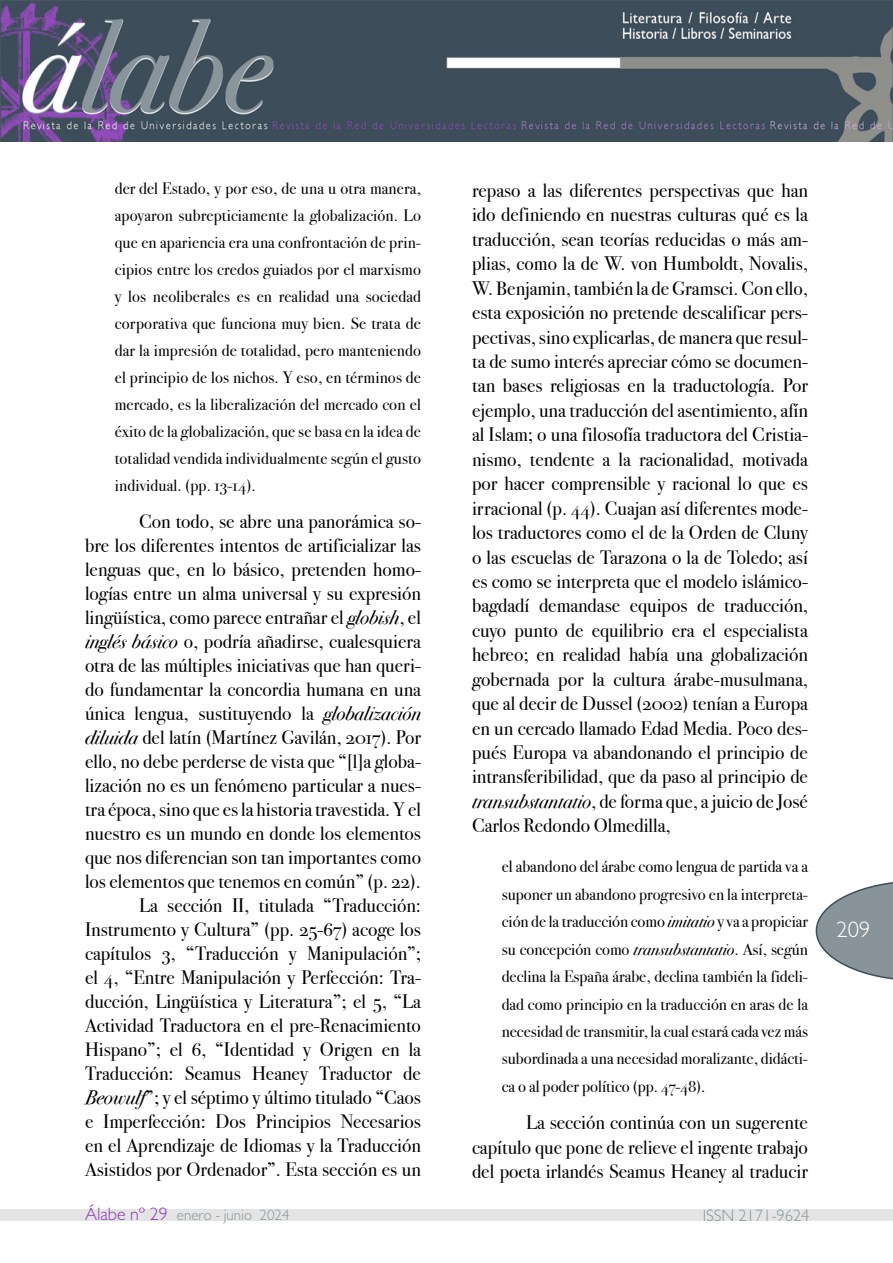
<style>
.page{position:relative;width:893px;height:1263px;background:#fff}
.page>*{position:absolute;margin:0;border:0;box-sizing:border-box;transform-origin:0 0}
.t1{font:300 22.5px "Gill Sans";color:#fff}
.t2{font:19.5px/24.5px "Bodoni Svty Two OSITCTT Book";color:#000;text-align:justify}
.t3{font:16.5px/27px "Bodoni Svty Two OSITCTT Book";letter-spacing:.005em;color:#000;text-align:justify}
.t4{font:300 16.5px "Gill Sans";color:#8b959c}
.t5{font:300 15px "Gill Sans";color:#8b959c}
.s1{font-family:"Bodoni Svty Two OSITCTT Book It"}
.s2{font-size:18px;color:#9038b7}
</style>
<div class="page">
<svg style="left:816px;top:882px;width:77px;height:98px"></svg>
<img style="left:0;top:0;width:893px;height:141px">
<div style="left:0;top:1210px;width:893px;height:11px;background:#e4e4e4"></div>
<p class="t3" style="left:115px;top:175px;width:308px">der del Estado, y por eso, de una u otra manera, apoyaron subrepticiamente la globalización. Lo que en apariencia era una confrontación de prin&shy;cipios entre los credos guiados por el marxismo y los neoliberales es en realidad una sociedad corporativa que funciona muy bien. Se trata de dar la impresión de totalidad, pero manteniendo el principio de los nichos. Y eso, en términos de mercado, es la liberalización del mercado con el éxito de la globalización, que se basa en la idea de totalidad vendida individualmente según el gusto individual. (pp. 13-14).</p>
<p class="t2" style="left:85px;top:509px;width:337px;line-height:24px;text-align:right">Con todo, se abre una panorámica so-<br>bre los diferentes intentos de artificializar las lenguas que, en lo básico, pretenden homo&shy;logías entre un alma universal y su expresión lingüística, como parece entrañar el <span class="s1">globish</span>, el <span class="s1">inglés básico</span> o, podría añadirse, cualesquiera otra de las múltiples iniciativas que han queri&shy;do fundamentar la concordia humana en una única lengua, sustituyendo la <span class="s1">globalización diluida</span> del latín (Martínez Gavilán, 2017). Por ello, no debe perderse de vista que “[l]a globa&shy;lización no es un fenómeno particular a nues&shy;tra época, sino que es la historia travestida. Y el nuestro es un mundo en donde los elementos que nos diferencian son tan importantes como los elementos que tenemos en común” (p. 22).<br>La sección II, titulada “Traducción:<br>Instrumento y Cultura” (pp. 25-67) acoge los capítulos 3, “Traducción y Manipulación”; el 4, “Entre Manipulación y Perfección: Tra&shy;ducción, Lingüística y Literatura”; el 5, “La Actividad Traductora en el pre-Renacimiento Hispano”; el 6, “Identidad y Origen en la Traducción: Seamus Heaney Traductor de <span class="s1">Beowulf</span>”; y el séptimo y último titulado “Caos e Imperfección: Dos Principios Necesarios en el Aprendizaje de Idiomas y la Traducción Asistidos por Ordenador”. Esta sección es un</p>
<p class="t2" style="left:472px;top:178px;width:337px">repaso a las diferentes perspectivas que han ido definiendo en nuestras culturas qué es la traducción, sean teorías reducidas o más am&shy;plias, como la de W. von Humboldt, Novalis, W. Benjamin, también la de Gramsci. Con ello, esta exposición no pretende descalificar pers&shy;pectivas, sino explicarlas, de manera que resul&shy;ta de sumo interés apreciar cómo se documen&shy;tan bases religiosas en la traductología. Por ejemplo, una traducción del asentimiento, afín al Islam; o una filosofía traductora del Cristia&shy;nismo, tendente a la racionalidad, motivada por hacer comprensible y racional lo que es irracional (p. 44). Cuajan así diferentes mode&shy;los traductores como el de la Orden de Cluny o las escuelas de Tarazona o la de Toledo; así es como se interpreta que el modelo islámico&shy;bagdadí demandase equipos de traducción, cuyo punto de equilibrio era el especialista hebreo; en realidad había una globalización gobernada por la cultura árabe-musulmana, que al decir de Dussel (2002) tenían a Europa en un cercado llamado Edad Media. Poco des&shy;pués Europa va abandonando el principio de intransferibilidad, que da paso al principio de <span class="s1">transubstantatio</span>, de forma que, a juicio de José Carlos Redondo Olmedilla,</p>
<p class="t3" style="left:502px;top:853px;width:308px;line-height:27.5px">el abandono del árabe como lengua de partida va a suponer un abandono progresivo en la interpreta&shy;ción de la traducción como <span class="s1">imitatio</span> y va a propiciar su concepción como <span class="s1">transubstantatio</span>. Así, según declina la España árabe, declina también la fideli&shy;dad como principio en la traducción en aras de la necesidad de transmitir, la cual estará cada vez más subordinada a una necesidad moralizante, didácti&shy;ca o al poder político (pp. 47-48).</p>
<p class="t2" style="left:472px;top:1110px;width:337px;text-indent:54px">La sección continúa con un sugerente capítulo que pone de relieve el ingente trabajo del poeta irlandés Seamus Heaney al traducir</p>
<p class="t5" style="left:85px;top:1206px;width:206px"><span class="s2">Álabe nº 29</span> enero - junio 2024</p>
<p class="t4" style="left:703px;top:1205px;width:108px">ISSN 2171-9624</p>
<p class="t1" style="left:837px;top:916px;width:35px">209</p>
</div>
